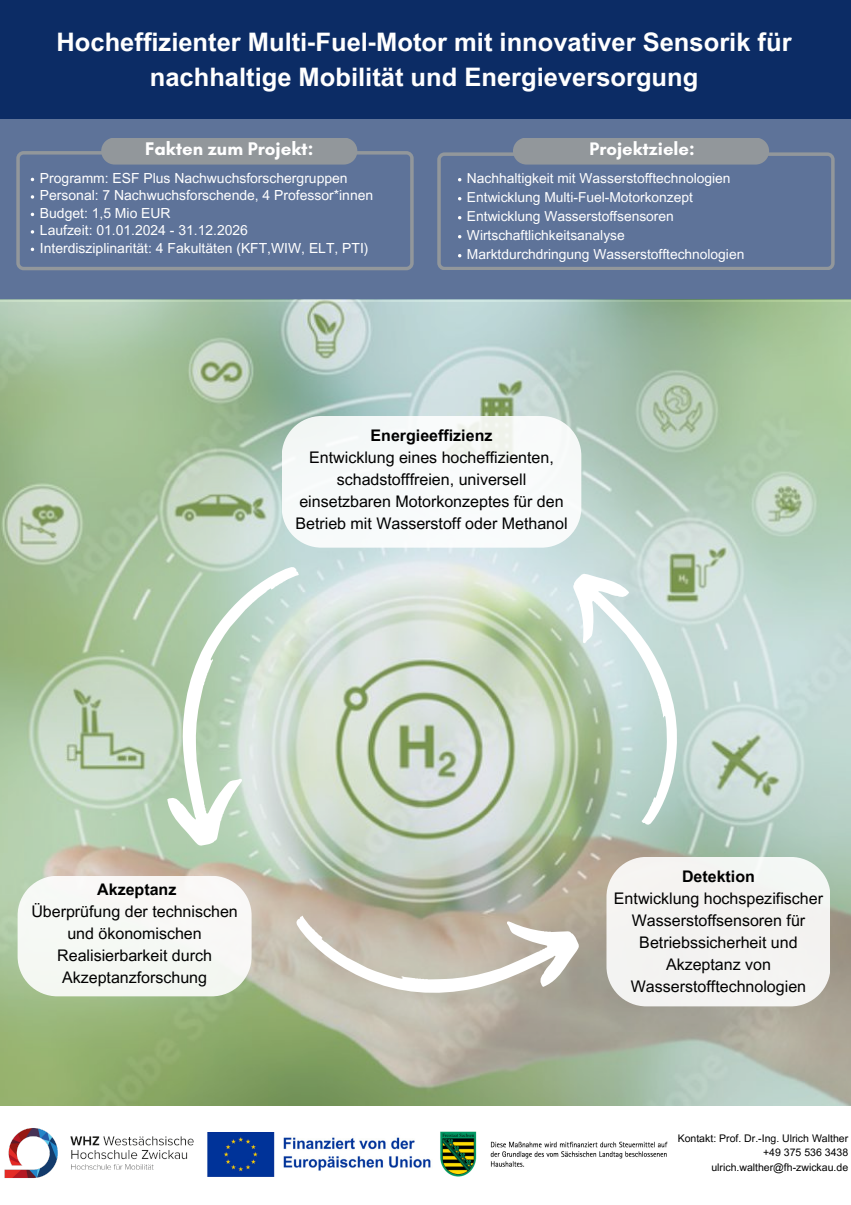
<style>
.page{position:relative;width:851px;height:1205px;background:#fff}
.page>*{position:absolute;margin:0;border:0;box-sizing:border-box;transform-origin:0 0}
.t1{font:700 25.5px/35.6px "Arial MT Pro";color:#fff;text-align:center}
.t2{font:700 18.65px "Glacial Indifference";color:#fff}
.t3{font:700 18.45px "Glacial Indifference";color:#fff}
.t4{font:16px/22.1px "Arial MT Pro";color:#000;text-align:center}
.t5{font:13.9px "Arial MT Pro";color:#fff}
.t6{font:13.8px "Arial MT Pro";color:#fff}
.t7{font:10.5px "Arial MT Pro";color:#000}
.s1{font-family:"Noto Sans"}
.s2{font-weight:700}
</style>
<div class="page">
<div style="left:0;top:0;width:850px;height:118px;background:#0c2c65"></div>
<div style="left:0;top:118px;width:850px;height:182px;background:#5e7399"></div>
<svg style="left:16px;top:151px;width:397px;height:119px"></svg>
<div style="left:101px;top:138px;width:256px;height:27px;background:#92979b"></div>
<img style="left:4px;top:1128px;width:190px;height:50px">
<img style="left:0;top:300px;width:850px;height:806px">
<div style="left:18px;top:876px;width:233px;height:120px;background:#f6f8f4"></div>
<svg style="left:437px;top:152px;width:397px;height:118px"></svg>
<svg style="left:282px;top:416px;width:299px;height:132px"></svg>
<div style="left:606px;top:857px;width:224px;height:149px;background:#f4f3f1"></div>
<svg style="left:149px;top:548px;width:151px;height:307px;background:#c5d9c6"></svg>
<svg style="left:556px;top:557px;width:156px;height:270px;background:#c2d5c9"></svg>
<svg style="left:296px;top:916px;width:284px;height:80px"></svg>
<div style="left:513px;top:138px;width:256px;height:27px;background:#92979b"></div>
<img style="left:207px;top:1131px;width:461px;height:46px">
<svg style="left:31px;top:195px;width:3px;height:4px"></svg>
<svg style="left:31px;top:230px;width:3px;height:4px"></svg>
<h2 class="t1" style="left:57px;top:27px;width:736px">Hocheffizienter Multi<span class="s1">‐</span>Fuel<span class="s1">‐</span>Motor mit innovativer Sensorik für nachhaltige Mobilität und Energieversorgung</h2>
<p class="t2" style="left:145px;top:138px;width:170px">Fakten zum Projekt:</p>
<p class="t5" style="left:40px;top:173px;width:309px">Programm: ESF Plus Nachwuchsforschergruppen</p>
<p class="t5" style="left:40px;top:190px;width:335px">Personal: 7 Nachwuchsforschende, 4 Professor*innen</p>
<p class="t5" style="left:40px;top:208px;width:132px">Budget: 1,5 Mio EUR</p>
<p class="t5" style="left:40px;top:225px;width:209px">Laufzeit: 01.01.2024 - 31.12.2026</p>
<h3 class="t5" style="left:40px;top:242px;width:330px">Interdisziplinarität: 4 Fakultäten (KFT,WIW, ELT, PTI)</h3>
<p class="t3" style="left:589px;top:138px;width:107px">Projektziele:</p>
<h2 class="t6" style="left:467px;top:173px;width:265px">Nachhaltigkeit mit Wasserstofftechnologien</h2>
<p class="t6" style="left:467px;top:192px;width:227px">Entwicklung Multi-Fuel-Motorkonzept</p>
<p class="t6" style="left:467px;top:211px;width:208px">Entwicklung Wasserstoffsensoren</p>
<p class="t6" style="left:467px;top:230px;width:159px">Wirtschaftlichkeitsanalyse</p>
<p class="t6" style="left:467px;top:249px;width:279px">Marktdurchdringung Wasserstofftechnologien</p>
<h3 class="t4" style="left:295px;top:426px;width:274px"><span class="s2">Energieeffizienz<br></span>Entwicklung eines hocheffizienten, schadstofffreien, universell einsetzbaren Motorkonzeptes für den Betrieb mit Wasserstoff oder Methanol</h3>
<p class="t4" style="left:31px;top:880px;width:208px"><span class="s2">Akzeptanz<br></span>Überprüfung der technischen und ökonomischen<br>Realisierbarkeit durch<br>Akzeptanzforschung</p>
<p class="t4" style="left:614px;top:867px;width:210px"><span class="s2">Detektion<br></span>Entwicklung hochspezifischer<br>Wasserstoffsensoren für<br>Betriebssicherheit und<br>Akzeptanz von<br>Wasserstofftechnologien</p>
<p class="t7" style="left:677px;top:1134px;width:172px">Kontakt: Prof. Dr.-Ing. Ulrich Walther</p>
<p class="t7" style="left:763px;top:1149px;width:86px">+49 375 536 3438</p>
<h3 class="t7" style="left:711px;top:1163px;width:138px">ulrich.walther@fh-zwickau.de</h3>
</div>
